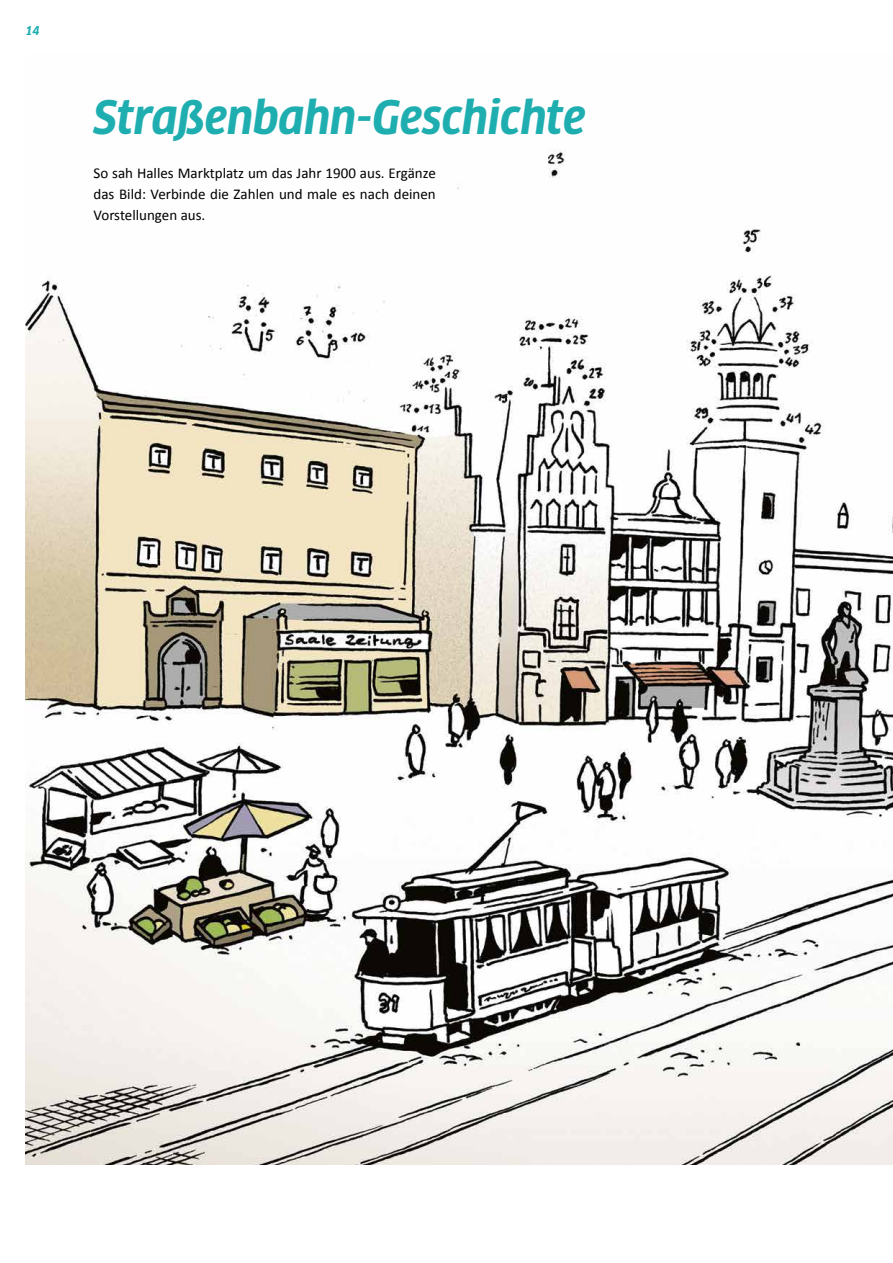
<style>
.page{position:relative;width:893px;height:1263px;background:#fff}
.page>*{position:absolute;margin:0;border:0;box-sizing:border-box;transform-origin:0 0}
.t1{font:italic 700 45px "Clan OT Narr";color:#1faeb0}
.t2{font:15px/21px "Calibri";color:#000;text-align:justify}
.t3{font:italic 700 12px "Clan OT Narr";color:#1faeb0}
</style>
<div class="page">
<img style="left:26px;top:150px;width:867px;height:1015px">
<p class="t3" style="left:26px;top:24px;width:16px">14</p>
<h1 class="t1" style="left:94px;top:92px;width:494px">Straßenbahn-Geschichte</h1>
<p class="t2" style="left:94px;top:162px;width:344px">So sah Halles Marktplatz um das Jahr 1900 aus. Ergänze das Bild: Verbinde die Zahlen und male es nach deinen Vorstellungen aus.</p>
</div>
